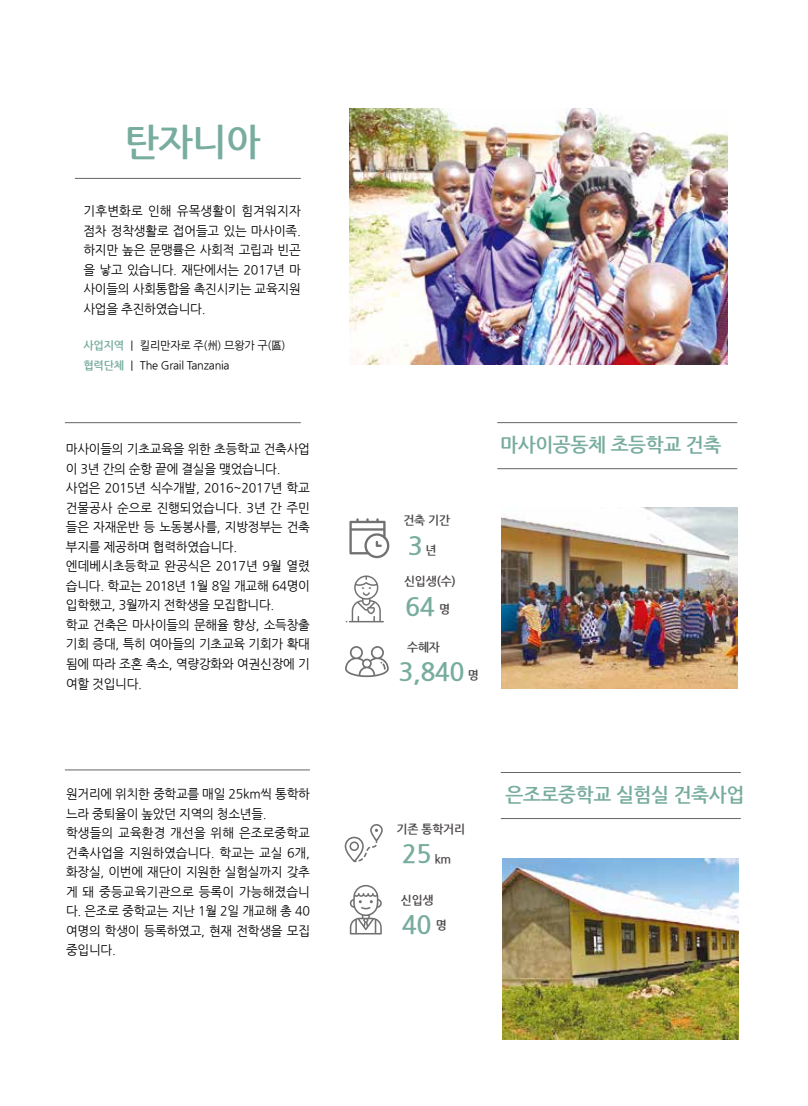
<style>
.page{position:relative;width:808px;height:1106px;background:#fff}
.page>*{position:absolute;margin:0;border:0;box-sizing:border-box;transform-origin:0 0}
.t1{font:700 37.5px "Nanum Gothic";color:#77ac9e}
.t2{font:700 25.5px "Nanum Gothic";letter-spacing:-.02em;color:#77ac9e}
.t3{font:700 19.5px "Nanum Gothic";letter-spacing:-.02em;color:#77ac9e}
.t4{font:12.75px/19.5px "Nanum Gothic";letter-spacing:-.02em;color:#000}
.t5{font:700 12px "Nanum Gothic";letter-spacing:-.015em;color:#4d4949}
.t6{font:11.25px/19.5px "Nanum Gothic";letter-spacing:-.02em;color:#000}
.s1{font-weight:700;color:#77ac9e}
</style>
<div class="page">
<svg style="left:349px;top:518px;width:40px;height:40px"></svg>
<svg style="left:345px;top:646px;width:44px;height:31px"></svg>
<img style="left:350px;top:108px;width:377px;height:256px">
<hr style="left:65px;top:422px;width:236px;height:1px;background:#666565">
<hr style="left:497px;top:468px;width:240px;height:1px;background:#666565">
<hr style="left:497px;top:422px;width:240px;height:1px;background:#666565">
<hr style="left:501px;top:818px;width:240px;height:1px;background:#666565">
<hr style="left:501px;top:772px;width:240px;height:1px;background:#666565">
<hr style="left:65px;top:769px;width:245px;height:1px;background:#666565">
<svg style="left:345px;top:824px;width:38px;height:38px"></svg>
<svg style="left:346px;top:575px;width:38px;height:47px"></svg>
<svg style="left:350px;top:885px;width:32px;height:49px"></svg>
<img style="left:502px;top:507px;width:235px;height:181px">
<img style="left:503px;top:858px;width:235px;height:181px">
<hr style="left:75px;top:178px;width:226px;height:1px;background:#666565">
<h1 class="t1" style="left:125px;top:124px;width:137px">탄자니아</h1>
<p class="t4" style="left:83px;top:202px;width:219px;text-align:justify">기후변화로 인해 유목생활이 힘겨워지자 점차 정착생활로 접어들고 있는 마사이족. 하지만 높은 문맹률은 사회적 고립과 빈곤 을 낳고 있습니다. 재단에서는 2017년 마 사이들의 사회통합을 촉진시키는 교육지원 사업을 추진하였습니다.</p>
<p class="t6" style="left:83px;top:336px;width:204px"><span class="s1">사업지역</span> ｜ 킬리만자로 주(州) 므왕가 구(區) <span class="s1">협력단체</span> ｜ The Grail Tanzania</p>
<p class="t4" style="left:66px;top:440px;width:246px">마사이들의 기초교육을 위한 초등학교 건축사업 이 3년 간의 순항 끝에 결실을 맺었습니다. 사업은 2015년 식수개발, 2016~2017년 학교 건물공사 순으로 진행되었습니다. 3년 간 주민 들은 자재운반 등 노동봉사를, 지방정부는 건축 부지를 제공하며 협력하였습니다. 엔데베시초등학교 완공식은 2017년 9월 열렸 습니다. 학교는 2018년 1월 8일 개교해 64명이 입학했고, 3월까지 전학생을 모집합니다.<br>학교 건축은 마사이들의 문해율 향상, 소득창출 기회 증대, 특히 여아들의 기초교육 기회가 확대 됨에 따라 조혼 축소, 역량강화와 여권신장에 기 여할 것입니다.</p>
<p class="t4" style="left:66px;top:784px;width:246px">원거리에 위치한 중학교를 매일 25km씩 통학하 느라 중퇴율이 높았던 지역의 청소년들. 학생들의 교육환경 개선을 위해 은조로중학교 건축사업을 지원하였습니다. 학교는 교실 6개, 화장실, 이번에 재단이 지원한 실험실까지 갖추 게 돼 중등교육기관으로 등록이 가능해졌습니 다. 은조로 중학교는 지난 1월 2일 개교해 총 40 여명의 학생이 등록하였고, 현재 전학생을 모집 중입니다.</p>
<p class="t5" style="left:403px;top:514px;width:48px">건축 기간</p>
<h2 class="t2" style="left:408px;top:533px;width:17px">3</h2>
<p class="t5" style="left:425px;top:544px;width:13px">년</p>
<p class="t5" style="left:404px;top:576px;width:53px">신입생(수)</p>
<h2 class="t2" style="left:405px;top:594px;width:31px">64</h2>
<p class="t5" style="left:439px;top:603px;width:13px">명</p>
<p class="t5" style="left:407px;top:641px;width:34px">수혜자</p>
<h2 class="t2" style="left:399px;top:660px;width:68px">3,840</h2>
<p class="t5" style="left:468px;top:669px;width:13px">명</p>
<h3 class="t3" style="left:500px;top:435px;width:223px">마사이공동체 초등학교 건축</h3>
<p class="t5" style="left:397px;top:822px;width:70px">기존 통학거리</p>
<h2 class="t2" style="left:402px;top:841px;width:31px">25</h2>
<p class="t5" style="left:435px;top:853px;width:18px">km</p>
<p class="t5" style="left:401px;top:893px;width:34px">신입생</p>
<h2 class="t2" style="left:402px;top:912px;width:31px">40</h2>
<p class="t5" style="left:436px;top:919px;width:13px">명</p>
<h3 class="t3" style="left:505px;top:785px;width:240px">은조로중학교 실험실 건축사업</h3>
</div>
